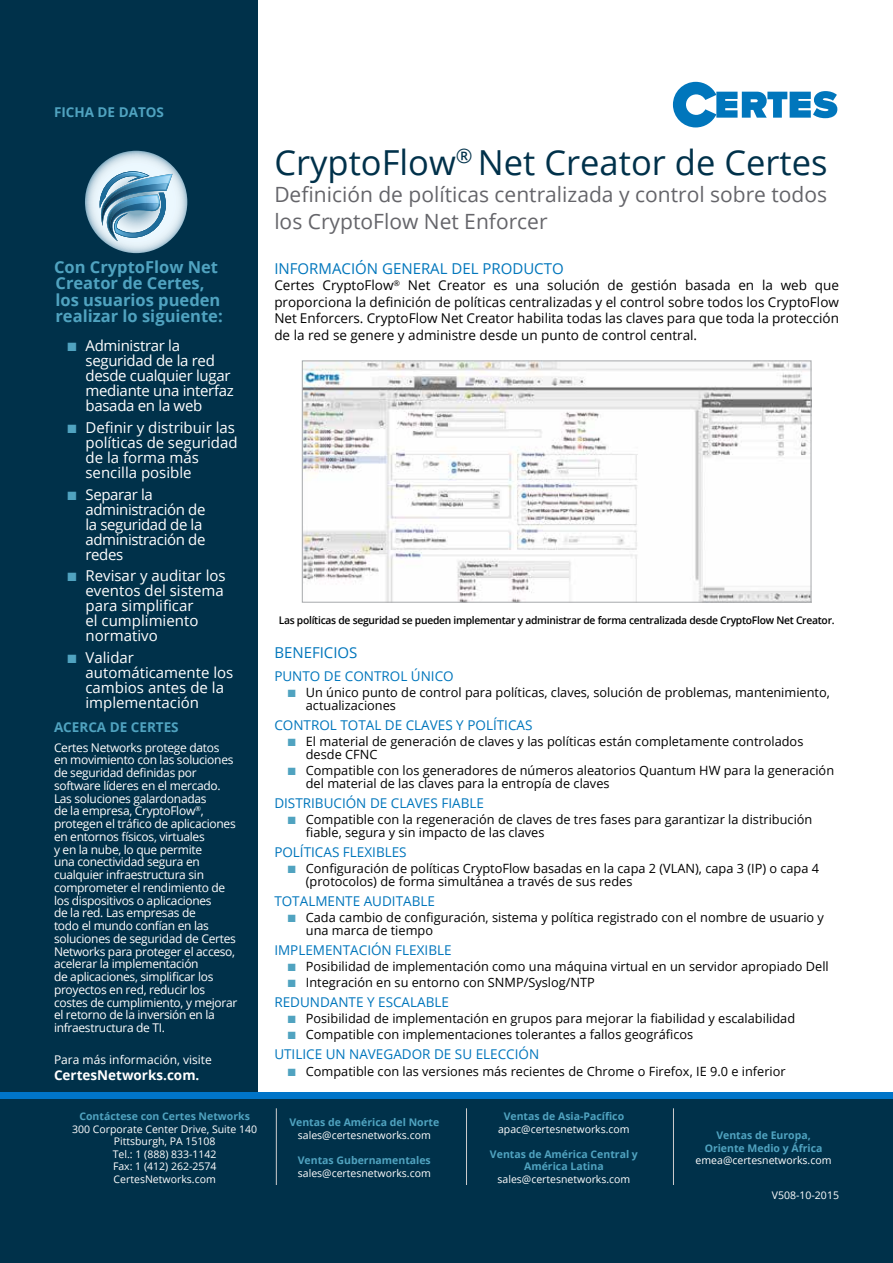
<style>
.page{position:relative;width:893px;height:1263px;background:#fff}
.page>*{position:absolute;margin:0;border:0;box-sizing:border-box;transform-origin:0 0}
.t1{font:34.5px "Open Sans";color:#00314a}
.t2{font:21px/27px "Open Sans";color:#65656a}
.t3{font:700 16.5px/16.5px "Open Sans";color:#50a3c0}
.t4{font:15px/15px "Open Sans";color:#fff}
.t5{font:15px/15px "Open Sans";letter-spacing:-.02em;color:#fff}
.t6{font:15px/15px "Open Sans";letter-spacing:-.025em;color:#fff}
.t7{font:15px "Open Sans";color:#0076bc}
.t8{font:13.5px/16.5px "Open Sans";color:#000;text-align:justify}
.t9{font:13.5px "Open Sans";color:#0076bc}
.t10{font:700 13.5px "Open Sans";color:#50a3c0}
.t11{font:700 13.5px "Open Sans";color:#fff}
.t12{font:12.75px/12.8px "Open Sans";color:#000}
.t13{font:12px/12.8px "Open Sans";letter-spacing:-.025em;color:#fff}
.t14{font:12px "Open Sans";color:#fff}
.t15{font:10.5px/12.6px "Open Sans";color:#fff;text-align:center}
.t16{font:700 10.5px/12.6px "Open Sans";color:#50a3c0;text-align:center}
.t17{font:600 10.5px "Open Sans";letter-spacing:-.025em;color:#000}
.s1{color:#50a3c0}
</style>
<div class="page">
<div style="left:0;top:0;width:257px;height:1263px;background:#00314a"></div>
<img style="left:304px;top:362px;width:505px;height:239px">
<div style="left:302px;top:360px;width:509px;height:243px;border:1px solid #a7a9ac"></div>
<svg style="left:673px;top:82px;width:164px;height:45px"></svg>
<svg style="left:85px;top:151px;width:102px;height:102px"></svg>
<img style="left:114px;top:193px;width:51px;height:44px">
<div style="left:0;top:1092px;width:893px;height:171px;background:#00314a"></div>
<hr style="left:276px;top:1108px;width:1px;height:77px;background:#cecccd">
<hr style="left:466px;top:1108px;width:1px;height:77px;background:#cecccd">
<hr style="left:673px;top:1108px;width:1px;height:77px;background:#cecccd">
<div style="left:0;top:1092px;width:893px;height:7px;background:#0075c9"></div>
<p class="t10" style="left:54px;top:103px;width:111px">FICHA DE DATOS</p>
<p class="t3" style="left:54px;top:258px;width:170px">Con CryptoFlow Net<br>Creator de Certes, los usuarios pueden realizar lo siguiente:</p>
<p class="t5" style="left:86px;top:338px;width:150px;text-indent:-18px"><span class="s1">■</span> Administrar la seguridad de la red desde cualquier lugar mediante una interfaz basada en la web</p>
<p class="t4" style="left:86px;top:419px;width:154px;text-indent:-18px"><span class="s1">■</span> Definir y distribuir las políticas de seguridad de la forma más sencilla posible</p>
<p class="t6" style="left:86px;top:486px;width:121px;text-indent:-18px"><span class="s1">■</span> Separar la administración de la seguridad de la administración de redes</p>
<p class="t4" style="left:86px;top:568px;width:142px;text-indent:-18px"><span class="s1">■</span> Revisar y auditar los eventos del sistema para simplificar<br>el cumplimiento normativo</p>
<p class="t4" style="left:86px;top:650px;width:149px;text-indent:-18px"><span class="s1">■</span> Validar automáticamente los cambios antes de la implementación</p>
<p class="t10" style="left:54px;top:718px;width:126px">ACERCA DE CERTES</p>
<p class="t13" style="left:54px;top:741px;width:185px">Certes Networks protege datos<br>en movimiento con las soluciones de seguridad definidas por software líderes en el mercado.<br>Las soluciones galardonadas<br>de la empresa, CryptoFlow<sup>®</sup>, protegen el tráfico de aplicaciones en entornos físicos, virtuales<br>y en la nube, lo que permite<br>una conectividad segura en cualquier infraestructura sin comprometer el rendimiento de los dispositivos o aplicaciones<br>de la red. Las empresas de<br>todo el mundo confían en las soluciones de seguridad de Certes<br>Networks para proteger el acceso, acelerar la implementación<br>de aplicaciones, simplificar los proyectos en red, reducir los costes de cumplimiento, y mejorar el retorno de la inversión en la infraestructura de TI.</p>
<p class="t14" style="left:54px;top:1051px;width:159px">Para más información, visite</p>
<p class="t11" style="left:54px;top:1065px;width:147px">CertesNetworks.com.</p>
<p class="t16" style="left:79px;top:1109px;width:172px">Contáctese con Certes Networks</p>
<p class="t15" style="left:72px;top:1122px;width:187px">300 Corporate Center Drive, Suite 140<br>Pittsburgh, PA 15108<br>Tel.: 1 (888) 833-1142<br>Fax: 1 (412) 262-2574<br>CertesNetworks.com</p>
<h1 class="t1" style="left:274px;top:138px;width:555px">CryptoFlow<sup>®</sup> Net Creator de Certes</h1>
<h2 class="t2" style="left:274px;top:180px;width:554px">Definición de políticas centralizada y control sobre todos los CryptoFlow Net Enforcer</h2>
<p class="t7" style="left:274px;top:258px;width:291px">INFORMACIÓN GENERAL DEL PRODUCTO</p>
<p class="t8" style="left:274px;top:277px;width:566px">Certes CryptoFlow<sup>®</sup> Net Creator es una solución de gestión basada en la web que proporciona la definición de políticas centralizadas y el control sobre todos los CryptoFlow Net Enforcers. CryptoFlow Net Creator habilita todas las claves para que toda la protección de la red se genere y administre desde un punto de control central.</p>
<p class="t17" style="left:279px;top:613px;width:557px">Las políticas de seguridad se pueden implementar y administrar de forma centralizada desde CryptoFlow Net Creator.</p>
<p class="t7" style="left:274px;top:642px;width:85px">BENEFICIOS</p>
<p class="t9" style="left:274px;top:667px;width:181px">PUNTO DE CONTROL ÚNICO</p>
<p class="t12" style="left:306px;top:686px;width:526px;text-indent:-18px"><span class="s1">■</span> Un único punto de control para políticas, claves, solución de problemas, mantenimiento, actualizaciones</p>
<p class="t9" style="left:274px;top:716px;width:260px">CONTROL TOTAL DE CLAVES Y POLÍTICAS</p>
<p class="t12" style="left:306px;top:735px;width:499px;text-indent:-18px"><span class="s1">■</span> El material de generación de claves y las políticas están completamente controlados desde CFNC</p>
<p class="t12" style="left:306px;top:763px;width:530px;text-indent:-18px"><span class="s1">■</span> Compatible con los generadores de números aleatorios Quantum HW para la generación del material de las claves para la entropía de claves</p>
<p class="t9" style="left:274px;top:794px;width:211px">DISTRIBUCIÓN DE CLAVES FIABLE</p>
<p class="t12" style="left:306px;top:812px;width:508px;text-indent:-18px"><span class="s1">■</span> Compatible con la regeneración de claves de tres fases para garantizar la distribución fiable, segura y sin impacto de las claves</p>
<p class="t9" style="left:274px;top:843px;width:134px">POLÍTICAS FLEXIBLES</p>
<p class="t12" style="left:306px;top:861px;width:515px;text-indent:-18px"><span class="s1">■</span> Configuración de políticas CryptoFlow basadas en la capa 2 (VLAN), capa 3 (IP) o capa 4 (protocolos) de forma simultánea a través de sus redes</p>
<p class="t9" style="left:274px;top:892px;width:162px">TOTALMENTE AUDITABLE</p>
<p class="t12" style="left:306px;top:910px;width:520px;text-indent:-18px"><span class="s1">■</span> Cada cambio de configuración, sistema y política registrado con el nombre de usuario y una marca de tiempo</p>
<p class="t9" style="left:274px;top:941px;width:179px">IMPLEMENTACIÓN FLEXIBLE</p>
<p class="t12" style="left:288px;top:959px;width:542px"><span class="s1">■</span> Posibilidad de implementación como una máquina virtual en un servidor apropiado Dell</p>
<p class="t12" style="left:288px;top:975px;width:309px"><span class="s1">■</span> Integración en su entorno con SNMP/Syslog/NTP</p>
<p class="t9" style="left:274px;top:993px;width:176px">REDUNDANTE Y ESCALABLE</p>
<p class="t12" style="left:288px;top:1012px;width:509px"><span class="s1">■</span> Posibilidad de implementación en grupos para mejorar la fiabilidad y escalabilidad</p>
<p class="t12" style="left:288px;top:1028px;width:407px"><span class="s1">■</span> Compatible con implementaciones tolerantes a fallos geográficos</p>
<p class="t9" style="left:274px;top:1045px;width:266px">UTILICE UN NAVEGADOR DE SU ELECCIÓN</p>
<p class="t12" style="left:288px;top:1065px;width:499px"><span class="s1">■</span> Compatible con las versiones más recientes de Chrome o Firefox, IE 9.0 e inferior</p>
<p class="t16" style="left:289px;top:1116px;width:151px">Ventas de América del Norte</p>
<p class="t15" style="left:298px;top:1128px;width:134px">sales@certesnetworks.com</p>
<p class="t16" style="left:298px;top:1154px;width:135px">Ventas Gubernamentales</p>
<p class="t15" style="left:298px;top:1166px;width:134px">sales@certesnetworks.com</p>
<p class="t16" style="left:504px;top:1109px;width:122px">Ventas de Asia-Pacífico</p>
<p class="t15" style="left:498px;top:1122px;width:133px">apac@certesnetworks.com</p>
<p class="t16" style="left:490px;top:1147px;width:149px">Ventas de América Central y<br>América Latina</p>
<p class="t15" style="left:497px;top:1172px;width:134px">sales@certesnetworks.com</p>
<p class="t16" style="left:705px;top:1128px;width:119px">Ventas de Europa,<br>Oriente Medio y África</p>
<p class="t15" style="left:696px;top:1154px;width:137px">emea@certesnetworks.com</p>
<p class="t15" style="left:772px;top:1189px;width:69px">V508-10-2015</p>
</div>
